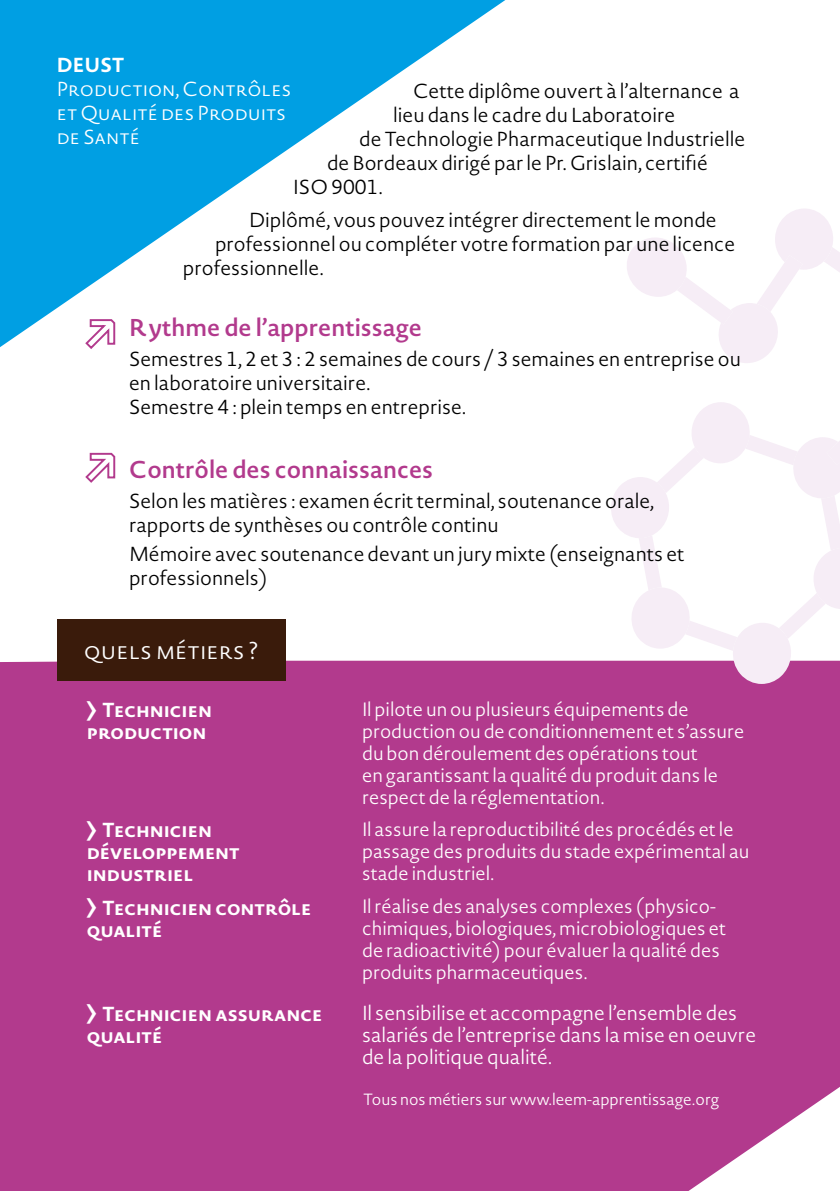
<style>
.page{position:relative;width:840px;height:1191px;background:#fff}
.page>*{position:absolute;margin:0;border:0;box-sizing:border-box;transform-origin:0 0}
.t1{font:600 24px "Novel Sans Pro";color:#b23a8d}
.t2{font:300 24px "Novel Sans Pro";color:#fff}
.t3{font:300 20px/24px "Novel Sans Pro";color:#000}
.t4{font:300 20px/24px "Novel Sans Pro";color:#fff}
.t5{font:700 20px/22px "Novel Sans Pro";color:#fff}
.t6{font:300 19px/22px "Novel Sans Pro";color:#fff}
.t7{font:300 16px "Novel Sans Pro";color:#fff}
.s1{font-family:"Arial";font-weight:400;font-size:43px}
</style>
<div class="page">
<svg style="left:0;top:0;width:505px;height:347px;fill:#009fe3"></svg>
<div style="left:0;top:660px;width:839px;height:531px;background:#b23a8d"></div>
<div style="left:57px;top:619px;width:228px;height:61px;background:#3a1b0b"></div>
<svg style="left:639px;top:435px;width:200px;height:215px"></svg>
<svg style="left:732px;top:623px;width:61px;height:61px;background:#eed8ea"></svg>
<svg style="left:810px;top:548px;width:29px;height:61px"></svg>
<svg style="left:632px;top:587px;width:57px;height:61px"></svg>
<svg style="left:611px;top:477px;width:60px;height:61px"></svg>
<svg style="left:688px;top:402px;width:61px;height:61px"></svg>
<svg style="left:792px;top:437px;width:47px;height:61px"></svg>
<svg style="left:627px;top:209px;width:212px;height:154px"></svg>
<svg style="left:84px;top:317px;width:32px;height:32px"></svg>
<svg style="left:85px;top:452px;width:31px;height:31px"></svg>
<svg style="left:688px;top:1086px;width:151px;height:105px"></svg>
<p class="t5" style="left:57px;top:53px;width:69px">DEUST</p>
<p class="t4" style="left:57px;top:77px;width:236px">Production, Contrôles et Qualité des Produits de Santé</p>
<p class="t3" style="left:413px;top:79px;width:327px">Cette diplôme ouvert à l’alternance a</p>
<p class="t3" style="left:393px;top:103px;width:283px">lieu dans le cadre du Laboratoire</p>
<p class="t3" style="left:359px;top:127px;width:387px">de Technologie Pharmaceutique Industrielle</p>
<p class="t3" style="left:327px;top:151px;width:382px">de Bordeaux dirigé par le Pr. Grislain, certifié</p>
<p class="t3" style="left:293px;top:175px;width:91px">ISO 9001.</p>
<p class="t3" style="left:249px;top:207px;width:469px">Diplômé, vous pouvez intégrer directement le monde</p>
<p class="t3" style="left:215px;top:231px;width:521px">professionnel ou compléter votre formation par une licence</p>
<p class="t3" style="left:183px;top:255px;width:142px">professionnelle.</p>
<p class="t1" style="left:129px;top:310px;width:294px">Rythme de l’apprentissage</p>
<p class="t3" style="left:129px;top:346px;width:613px">Semestres 1, 2 et 3 : 2 semaines de cours / 3 semaines en entreprise ou en laboratoire universitaire.<br>Semestre 4 : plein temps en entreprise.</p>
<p class="t1" style="left:129px;top:452px;width:305px">Contrôle des connaissances</p>
<p class="t3" style="left:129px;top:488px;width:526px">Selon les matières : examen écrit terminal, soutenance orale, rapports de synthèses ou contrôle continu</p>
<p class="t3" style="left:129px;top:542px;width:556px">Mémoire avec soutenance devant un jury mixte (enseignants et professionnels)</p>
<p class="t2" style="left:84px;top:633px;width:176px">quels métiers ?</p>
<p class="t5" style="left:85px;top:698px;width:128px"><span class="s1">›</span> Technicien production</p>
<p class="t6" style="left:362px;top:698px;width:383px">Il pilote un ou plusieurs équipements de production ou de conditionnement et s’assure du bon déroulement des opérations tout<br>en garantissant la qualité du produit dans le respect de la réglementation.</p>
<p class="t5" style="left:85px;top:818px;width:156px"><span class="s1">›</span> Technicien développement industriel</p>
<p class="t6" style="left:362px;top:817px;width:388px">Il assure la reproductibilité des procédés et le passage des produits du stade expérimental au stade industriel.</p>
<p class="t5" style="left:85px;top:896px;width:228px"><span class="s1">›</span> Technicien contrôle qualité</p>
<p class="t6" style="left:362px;top:895px;width:365px">Il réalise des analyses complexes (physico&shy;chimiques, biologiques, microbiologiques et de radioactivité) pour évaluer la qualité des produits pharmaceutiques.</p>
<p class="t5" style="left:85px;top:1002px;width:239px"><span class="s1">›</span> Technicien assurance qualité</p>
<p class="t4" style="left:362px;top:1001px;width:395px;line-height:22px">Il sensibilise et accompagne l’ensemble des salariés de l’entreprise dans la mise en oeuvre de la politique qualité.</p>
<p class="t7" style="left:363px;top:1088px;width:357px">Tous nos métiers sur www.leem-apprentissage.org</p>
</div>
